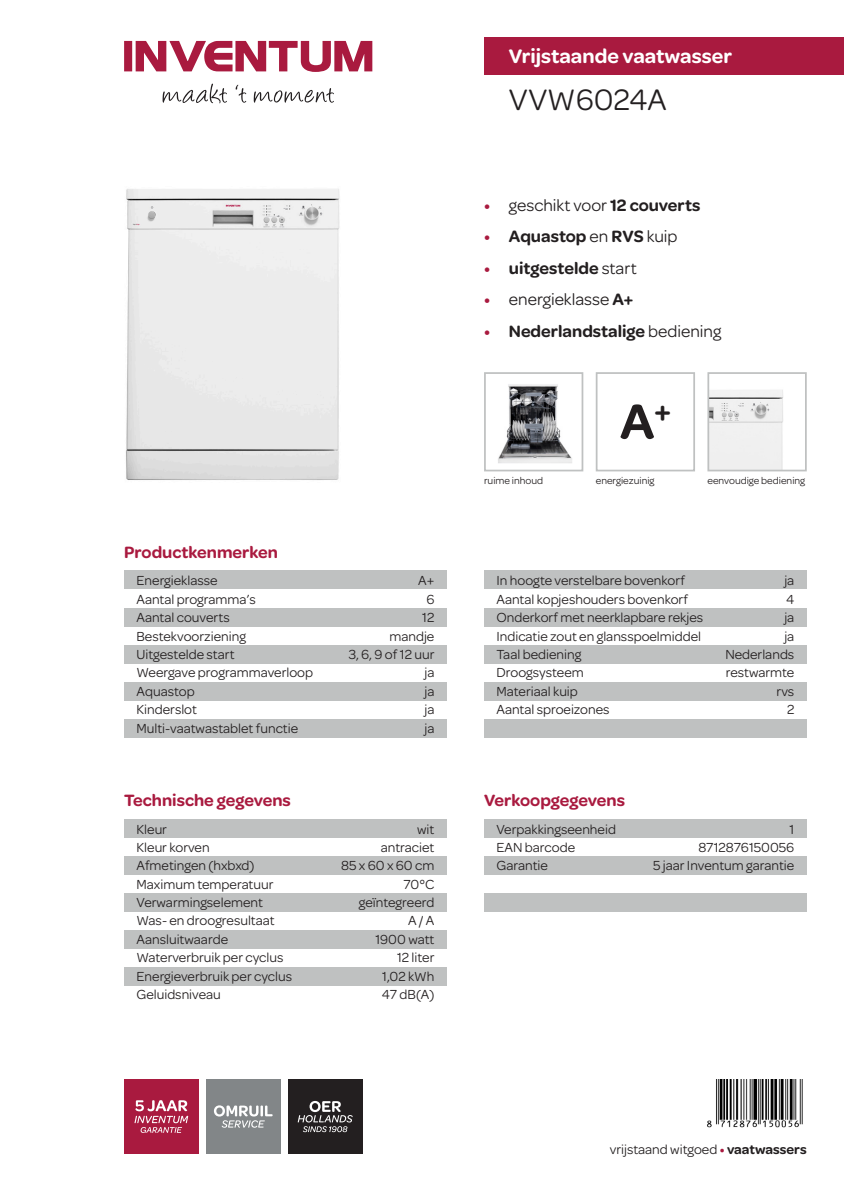
<style>
.page{position:relative;width:844px;height:1191px;background:#fff}
.page>*{position:absolute;margin:0;border:0;box-sizing:border-box;transform-origin:0 0}
.t1{font:600 52.5px "Omnes";color:#231f20}
.t2{font:31.5px "Omnes";color:#231f20}
.t3{font:600 21px "Omnes";color:#fff}
.t4{font:600 17.5px "Omnes";color:#231f20}
.t5{font:600 17.5px "Omnes";color:#a91a3f}
.t6{font:17.5px "Omnes";color:#231f20}
.t7{font:14px "Omnes";color:#231f20}
.t8{font:10.5px "Omnes";color:#231f20}
.s1{font-weight:600;color:#a91a3f}
.s2{font-weight:600}
.s3{color:#a91a3f}
.s4{font-weight:400}
</style>
<div class="page">
<svg style="left:162px;top:84px;width:65px;height:19px"></svg>
<svg style="left:235px;top:85px;width:11px;height:18px"></svg>
<svg style="left:254px;top:88px;width:80px;height:15px"></svg>
<div style="left:124px;top:41px;width:8px;height:30px;background:#a91a3f;border:2px solid #a91a3f"></div>
<svg style="left:135px;top:40px;width:238px;height:32px"></svg>
<img style="left:126px;top:189px;width:214px;height:291px">
<div style="left:484px;top:37px;width:359px;height:37px;background:#a91a3f"></div>
<div style="left:124px;top:570px;width:322px;height:19px;background:#bfc1c1"></div>
<div style="left:484px;top:570px;width:322px;height:19px;background:#bfc1c1"></div>
<div style="left:124px;top:819px;width:322px;height:18px;background:#bfc1c1"></div>
<div style="left:484px;top:819px;width:322px;height:18px;background:#bfc1c1"></div>
<div style="left:124px;top:608px;width:322px;height:18px;background:#bfc1c1"></div>
<div style="left:484px;top:608px;width:322px;height:18px;background:#bfc1c1"></div>
<div style="left:124px;top:856px;width:322px;height:18px;background:#bfc1c1"></div>
<div style="left:484px;top:856px;width:322px;height:18px;background:#bfc1c1"></div>
<div style="left:484px;top:893px;width:322px;height:19px;background:#bfc1c1"></div>
<div style="left:124px;top:645px;width:322px;height:18px;background:#bfc1c1"></div>
<div style="left:484px;top:645px;width:322px;height:18px;background:#bfc1c1"></div>
<div style="left:124px;top:893px;width:322px;height:19px;background:#bfc1c1"></div>
<div style="left:124px;top:682px;width:322px;height:19px;background:#bfc1c1"></div>
<div style="left:484px;top:682px;width:322px;height:19px;background:#bfc1c1"></div>
<div style="left:124px;top:930px;width:322px;height:19px;background:#bfc1c1"></div>
<div style="left:124px;top:967px;width:322px;height:19px;background:#bfc1c1"></div>
<div style="left:124px;top:719px;width:322px;height:19px;background:#bfc1c1"></div>
<div style="left:484px;top:719px;width:322px;height:19px;background:#bfc1c1"></div>
<img style="left:707px;top:1079px;width:96px;height:49px">
<img style="left:498px;top:384px;width:74px;height:79px">
<div style="left:484px;top:372px;width:99px;height:99px;border:2px solid #bfc1c1"></div>
<div style="left:595px;top:372px;width:99px;height:99px;border:2px solid #bfc1c1"></div>
<img style="left:710px;top:390px;width:73px;height:78px">
<div style="left:707px;top:372px;width:99px;height:99px;border:2px solid #bfc1c1"></div>
<div style="left:206px;top:1079px;width:74px;height:74px;background:#828688"></div>
<svg style="left:214px;top:1105px;width:58px;height:22px"></svg>
<div style="left:288px;top:1079px;width:74px;height:74px;background:#231f20"></div>
<svg style="left:297px;top:1101px;width:55px;height:31px"></svg>
<div style="left:124px;top:1079px;width:74px;height:74px;background:#a91a3f"></div>
<svg style="left:134px;top:1100px;width:54px;height:33px"></svg>
<p class="t5" style="left:124px;top:540px;width:155px">Productkenmerken</p>
<p class="t7" style="left:136px;top:571px;width:83px">Energieklasse</p>
<p class="t7" style="left:418px;top:571px;width:18px">A+</p>
<p class="t7" style="left:136px;top:589px;width:121px">Aantal programma’s</p>
<p class="t7" style="left:426px;top:589px;width:10px">6</p>
<p class="t7" style="left:136px;top:608px;width:95px">Aantal couverts</p>
<p class="t7" style="left:422px;top:608px;width:14px">12</p>
<p class="t7" style="left:136px;top:626px;width:111px">Bestekvoorziening</p>
<p class="t7" style="left:389px;top:626px;width:46px">mandje</p>
<p class="t7" style="left:136px;top:645px;width:100px">Uitgestelde start</p>
<p class="t7" style="left:349px;top:645px;width:87px">3, 6, 9 of 12 uur</p>
<p class="t7" style="left:136px;top:663px;width:178px">Weergave programmaverloop</p>
<p class="t7" style="left:424px;top:663px;width:11px">ja</p>
<p class="t7" style="left:136px;top:681px;width:60px">Aquastop</p>
<p class="t7" style="left:424px;top:681px;width:11px">ja</p>
<p class="t7" style="left:136px;top:700px;width:62px">Kinderslot</p>
<p class="t7" style="left:424px;top:700px;width:11px">ja</p>
<p class="t7" style="left:136px;top:718px;width:163px">Multi-vaatwastablet functie</p>
<p class="t7" style="left:424px;top:718px;width:11px">ja</p>
<p class="t5" style="left:124px;top:788px;width:168px">Technische gegevens</p>
<p class="t7" style="left:136px;top:819px;width:32px">Kleur</p>
<p class="t7" style="left:417px;top:819px;width:19px">wit</p>
<p class="t7" style="left:136px;top:838px;width:75px">Kleur korven</p>
<p class="t7" style="left:380px;top:838px;width:55px">antraciet</p>
<p class="t7" style="left:136px;top:856px;width:119px">Afmetingen (hxbxd)</p>
<p class="t7" style="left:341px;top:856px;width:95px">85 x 60 x 60 cm</p>
<p class="t7" style="left:136px;top:874px;width:138px">Maximum temperatuur</p>
<p class="t7" style="left:403px;top:874px;width:32px">70°C</p>
<p class="t7" style="left:136px;top:893px;width:128px">Verwarmingselement</p>
<p class="t7" style="left:359px;top:893px;width:77px">geïntegreerd</p>
<p class="t7" style="left:136px;top:911px;width:139px">Was- en droogresultaat</p>
<p class="t7" style="left:408px;top:911px;width:28px">A / A</p>
<p class="t7" style="left:136px;top:929px;width:93px">Aansluitwaarde</p>
<p class="t7" style="left:375px;top:929px;width:60px">1900 watt</p>
<p class="t7" style="left:136px;top:948px;width:148px">Waterverbruik per cyclus</p>
<p class="t7" style="left:397px;top:948px;width:39px">12 liter</p>
<p class="t7" style="left:136px;top:966px;width:157px">Energieverbruik per cyclus</p>
<p class="t7" style="left:382px;top:966px;width:54px">1,02 kWh</p>
<p class="t7" style="left:136px;top:985px;width:86px">Geluidsniveau</p>
<p class="t7" style="left:382px;top:985px;width:54px">47 dB(A)</p>
<p class="t3" style="left:508px;top:41px;width:225px">Vrijstaande vaatwasser</p>
<p class="t2" style="left:508px;top:78px;width:159px">VVW6024A</p>
<p class="t6" style="left:484px;top:193px;width:218px"><span class="s1">•</span> geschikt voor <span class="s2">12 couverts</span></p>
<p class="t4" style="left:484px;top:224px;width:195px"><span class="s3">•</span> Aquastop <span class="s4">en</span> RVS <span class="s4">kuip</span></p>
<p class="t4" style="left:484px;top:255px;width:154px"><span class="s3">•</span> uitgestelde <span class="s4">start</span></p>
<p class="t6" style="left:484px;top:288px;width:151px"><span class="s1">•</span> energieklasse <span class="s2">A+</span></p>
<p class="t4" style="left:484px;top:318px;width:239px"><span class="s3">•</span> Nederlandstalige <span class="s4">bediening</span></p>
<p class="t1" style="left:619px;top:384px;width:52px">A<sup>+</sup></p>
<p class="t8" style="left:484px;top:473px;width:61px">ruime inhoud</p>
<p class="t8" style="left:595px;top:473px;width:60px">energiezuinig</p>
<p class="t8" style="left:707px;top:473px;width:99px">eenvoudige bediening</p>
<p class="t7" style="left:496px;top:571px;width:190px">In hoogte verstelbare bovenkorf</p>
<p class="t7" style="left:784px;top:571px;width:11px">ja</p>
<p class="t7" style="left:496px;top:589px;width:193px">Aantal kopjeshouders bovenkorf</p>
<p class="t7" style="left:786px;top:589px;width:10px">4</p>
<p class="t7" style="left:496px;top:608px;width:208px">Onderkorf met neerklapbare rekjes</p>
<p class="t7" style="left:784px;top:608px;width:11px">ja</p>
<p class="t7" style="left:496px;top:626px;width:206px">Indicatie zout en glansspoelmiddel</p>
<p class="t7" style="left:784px;top:626px;width:11px">ja</p>
<p class="t7" style="left:496px;top:645px;width:86px">Taal bediening</p>
<p class="t7" style="left:725px;top:645px;width:70px">Nederlands</p>
<p class="t7" style="left:496px;top:663px;width:89px">Droogsysteem</p>
<p class="t7" style="left:725px;top:663px;width:70px">restwarmte</p>
<p class="t7" style="left:496px;top:681px;width:83px">Materiaal kuip</p>
<p class="t7" style="left:776px;top:681px;width:19px">rvs</p>
<p class="t7" style="left:496px;top:700px;width:115px">Aantal sproeizones</p>
<p class="t7" style="left:786px;top:700px;width:9px">2</p>
<p class="t5" style="left:484px;top:788px;width:142px">Verkoopgegevens</p>
<p class="t7" style="left:496px;top:819px;width:121px">Verpakkingseenheid</p>
<p class="t7" style="left:789px;top:819px;width:6px">1</p>
<p class="t7" style="left:496px;top:838px;width:80px">EAN barcode</p>
<p class="t7" style="left:698px;top:838px;width:97px">8712876150056</p>
<p class="t7" style="left:496px;top:856px;width:53px">Garantie</p>
<p class="t7" style="left:652px;top:856px;width:143px">5 jaar Inventum garantie</p>
<p class="t7" style="left:609px;top:1139px;width:198px">vrijstaand witgoed <span class="s1">•</span> <span class="s2">vaatwassers</span></p>
</div>
